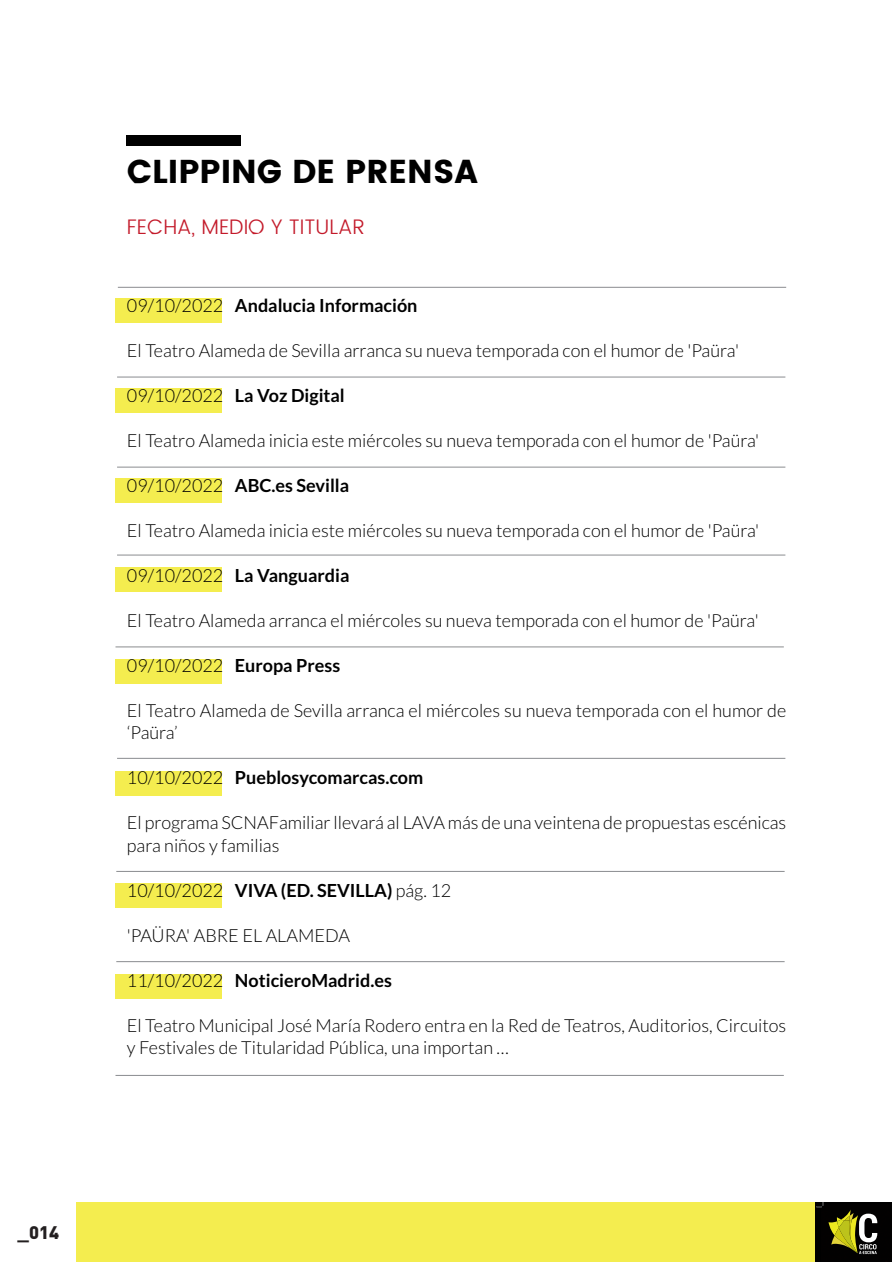
<style>
.page{position:relative;width:892px;height:1262px;background:#fff}
.page>*{position:absolute;margin:0;border:0;box-sizing:border-box;transform-origin:0 0}
.t1{font:33px "Poppins";color:#000}
.t2{font:300 21px "Poppins";color:#c31a2a}
.t3{font:300 18px/22.5px "Lato";color:#000}
.t4{font:700 18px "Lato";color:#000}
.t5{font:900 18px "DIN";color:#231f20}
.s1{font-weight:300}
.s2{font-weight:700}
</style>
<div class="page">
<div style="left:115px;top:388px;width:107px;height:24px;background:#f4ed4f"></div>
<div style="left:115px;top:478px;width:107px;height:24px;background:#f4ed4f"></div>
<div style="left:115px;top:567px;width:107px;height:24px;background:#f4ed4f"></div>
<div style="left:115px;top:659px;width:107px;height:24px;background:#f4ed4f"></div>
<div style="left:115px;top:771px;width:107px;height:24px;background:#f4ed4f"></div>
<div style="left:115px;top:884px;width:107px;height:24px;background:#f4ed4f"></div>
<div style="left:115px;top:974px;width:107px;height:24px;background:#f4ed4f"></div>
<div style="left:115px;top:298px;width:107px;height:24px;background:#f4ed4f"></div>
<div style="left:127px;top:135px;width:114px;height:11px;background:#000"></div>
<hr style="left:118px;top:287px;width:668px;height:1px;background:#8a8c8f">
<hr style="left:116px;top:961px;width:668px;height:1px;background:#8a8c8f">
<hr style="left:116px;top:871px;width:668px;height:1px;background:#8a8c8f">
<hr style="left:117px;top:758px;width:668px;height:1px;background:#8a8c8f">
<hr style="left:117px;top:554px;width:668px;height:1px;background:#8a8c8f">
<hr style="left:115px;top:646px;width:668px;height:1px;background:#8a8c8f">
<hr style="left:117px;top:467px;width:668px;height:1px;background:#8a8c8f">
<hr style="left:117px;top:377px;width:668px;height:1px;background:#8a8c8f">
<hr style="left:115px;top:1075px;width:668px;height:1px;background:#8a8c8f">
<div style="left:815px;top:1202px;width:77px;height:59px;background:#000"></div>
<img style="left:859px;top:1220px;width:19px;height:35px">
<svg style="left:816px;top:1202px;width:61px;height:52px"></svg>
<div style="left:77px;top:1202px;width:738px;height:59px;background:#f4ed4f"></div>
<p class="t5" style="left:18px;top:1220px;width:43px">_014</p>
<h1 class="t1" style="left:127px;top:152px;width:352px">CLIPPING DE PRENSA</h1>
<p class="t2" style="left:127px;top:212px;width:240px">FECHA, MEDIO Y TITULAR</p>
<p class="t4" style="left:127px;top:295px;width:292px"><span class="s1">09/10/2022</span> Andalucia Información</p>
<p class="t3" style="left:127px;top:339px;width:613px">El Teatro Alameda de Sevilla arranca su nueva temporada con el humor de 'Paüra'</p>
<p class="t4" style="left:127px;top:385px;width:219px"><span class="s1">09/10/2022</span> La Voz Digital</p>
<p class="t3" style="left:127px;top:429px;width:634px">El Teatro Alameda inicia este miércoles su nueva temporada con el humor de 'Paüra'</p>
<p class="t4" style="left:127px;top:475px;width:224px"><span class="s1">09/10/2022</span> ABC.es Sevilla</p>
<p class="t3" style="left:127px;top:519px;width:634px">El Teatro Alameda inicia este miércoles su nueva temporada con el humor de 'Paüra'</p>
<p class="t4" style="left:127px;top:565px;width:224px"><span class="s1">09/10/2022</span> La Vanguardia</p>
<p class="t3" style="left:127px;top:609px;width:633px">El Teatro Alameda arranca el miércoles su nueva temporada con el humor de 'Paüra'</p>
<p class="t4" style="left:127px;top:655px;width:215px"><span class="s1">09/10/2022</span> Europa Press</p>
<p class="t3" style="left:127px;top:699px;width:661px">El Teatro Alameda de Sevilla arranca el miércoles su nueva temporada con el humor de ‘Paüra’</p>
<p class="t4" style="left:127px;top:767px;width:298px"><span class="s1">10/10/2022</span> Pueblosycomarcas.com</p>
<p class="t3" style="left:127px;top:811px;width:661px">El programa SCNAFamiliar llevará al LAVA más de una veintena de propuestas escénicas para niños y familias</p>
<p class="t3" style="left:127px;top:879px;width:326px">10/10/2022 <span class="s2">VIVA (ED. SEVILLA)</span> pág. 12</p>
<p class="t3" style="left:127px;top:924px;width:225px">'PAÜRA' ABRE EL ALAMEDA</p>
<p class="t4" style="left:127px;top:970px;width:266px"><span class="s1">11/10/2022</span> NoticieroMadrid.es</p>
<p class="t3" style="left:127px;top:1014px;width:661px">El Teatro Municipal José María Rodero entra en la Red de Teatros, Auditorios, Circuitos y Festivales de Titularidad Pública, una importan …</p>
</div>
